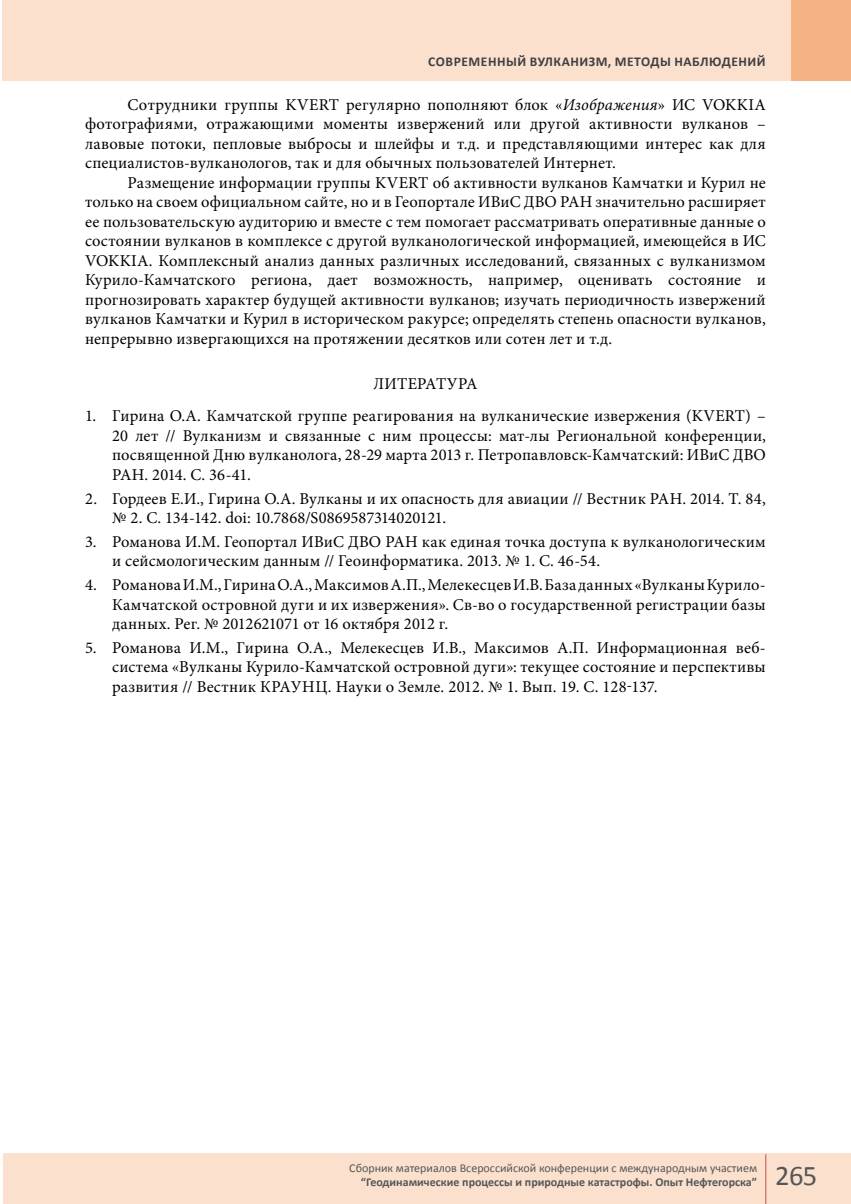
<style>
.page{position:relative;width:851px;height:1204px;background:#fff}
.page>*{position:absolute;margin:0;border:0;box-sizing:border-box;transform-origin:0 0}
.t1{font:28.5px "Calibri";color:#565659}
.Обычный{font:16.5px/19.5px "Minion Pro";letter-spacing:.01em;color:#000;text-align:justify}
.literatura{font:16.5px "Minion Pro";letter-spacing:.015em;color:#000}
.t2{font:700 13.5px "Calibri";letter-spacing:.04em;color:#414042}
.t3{font:12px "Calibri";color:#565659}
.t4{font:700 12px "Calibri";color:#565659}
.s1{font-style:italic}
</style>
<div class="page">
<div style="left:2px;top:0;width:848px;height:80px;background:#fbe0cd"></div>
<div style="left:3px;top:1153px;width:847px;height:50px;background:#fbe0cd"></div>
<hr style="left:765px;top:1154px;width:1px;height:49px;background:#c0504d">
<div style="left:790px;top:0;width:60px;height:80px;background:#f5b282"></div>
<p class="t2" style="left:428px;top:53px;width:339px">СОВРЕМЕННЫЙ ВУЛКАНИЗМ, МЕТОДЫ НАБЛЮДЕНИЙ</p>
<p class="Обычный" style="left:85px;top:95px;width:682px;text-indent:43px">Сотрудники группы KVERT регулярно пополняют блок «<span class="s1">Изображения</span>» ИС VOKKIA фотографиями, отражающими моменты извержений или другой активности вулканов – лавовые потоки, пепловые выбросы и шлейфы и т.д. и представляющими интерес как для специалистов-вулканологов, так и для обычных пользователей Интернет.</p>
<p class="Обычный" style="left:85px;top:173px;width:682px;text-indent:43px">Размещение информации группы KVERT об активности вулканов Камчатки и Курил не только на своем официальном сайте, но и в Геопортале ИВиС ДВО РАН значительно расширяет ее пользовательскую аудиторию и вместе с тем помогает рассматривать оперативные данные о состоянии вулканов в комплексе с другой вулканологической информацией, имеющейся в ИС VOKKIA. Комплексный анализ данных различных исследований, связанных с вулканизмом Курило-Камчатского региона, дает возможность, например, оценивать состояние и прогнозировать характер будущей активности вулканов; изучать периодичность извержений вулканов Камчатки и Курил в историческом ракурсе; определять степень опасности вулканов, непрерывно извергающихся на протяжении десятков или сотен лет и т.д.</p>
<p class="literatura" style="left:373px;top:372px;width:105px">ЛИТЕРАТУРА</p>
<p class="Обычный" style="left:112px;top:406px;width:655px;text-indent:-27px">1. Гирина О.А. Камчатской группе реагирования на вулканические извержения (KVERT) – 20 лет // Вулканизм и связанные с ним процессы: мат-лы Региональной конференции, посвященной Дню вулканолога, 28-29 марта 2013 г. Петропавловск-Камчатский: ИВиС ДВО РАН. 2014. С. 36-41.</p>
<p class="Обычный" style="left:112px;top:488px;width:655px;text-indent:-27px">2. Гордеев Е.И., Гирина О.А. Вулканы и их опасность для авиации // Вестник РАН. 2014. Т. 84, № 2. С. 134-142. doi: 10.7868/S0869587314020121.</p>
<p class="Обычный" style="left:112px;top:532px;width:655px;text-indent:-27px">3. Романова И.М. Геопортал ИВиС ДВО РАН как единая точка доступа к вулканологическим и сейсмологическим данным // Геоинформатика. 2013. № 1. С. 46-54.</p>
<p class="Обычный" style="left:112px;top:575px;width:655px;text-indent:-27px">4. Романова И.М., Гирина О.А., Максимов А.П., Мелекесцев И.В. База данных «Вулканы Курило-Камчатской островной дуги и их извержения». Св-во о государственной регистрации базы данных. Рег. № 2012621071 от 16 октября 2012 г.</p>
<p class="Обычный" style="left:112px;top:638px;width:655px;text-indent:-27px">5. Романова И.М., Гирина О.А., Мелекесцев И.В., Максимов А.П. Информационная веб&shy;система «Вулканы Курило-Камчатской островной дуги»: текущее состояние и перспективы развития // Вестник КРАУНЦ. Науки о Земле. 2012. № 1. Вып. 19. С. 128-137.</p>
<p class="t3" style="left:349px;top:1160px;width:409px">Сборник материалов Всероссийской конференции с международным участием</p>
<p class="t4" style="left:361px;top:1173px;width:397px">“Геодинамические процессы и природные катастрофы. Опыт Нефтегорска”</p>
<h1 class="t1" style="left:775px;top:1157px;width:44px">265</h1>
</div>
